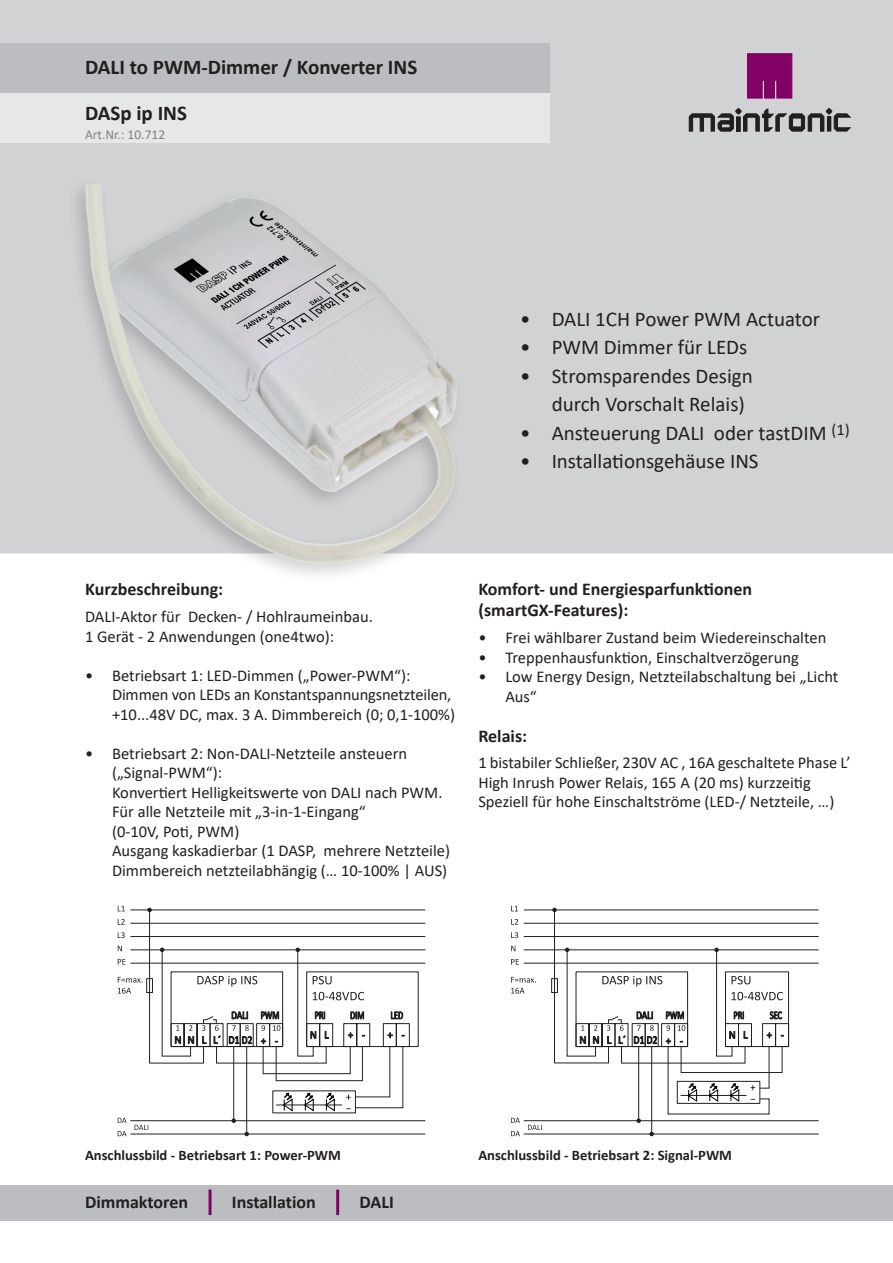
<style>
.page{position:relative;width:893px;height:1263px;background:#fff}
.page>*{position:absolute;margin:0;border:0;box-sizing:border-box;transform-origin:0 0}
.t1{font:21px/28.5px "Calibri";color:#231f20}
.Artikelbezeichnung{font:700 21px "Calibri";color:#231f20}
.Beschreibung_Übersch{font:700 18px/21px "Calibri";color:#231f20}
.Überschrift_Tabelle{font:700 18px "Calibri";color:#231f20}
.Fließtext{font:16.5px/19.5px "Calibri";color:#231f20}
.Fließtext-2{font:700 14.55px "Calibri";color:#231f20}
.t2{font:13.5px "Calibri";color:#808285}
</style>
<div class="page">
<div style="left:1px;top:1px;width:891px;height:552px;background:#d1d2d4"></div>
<svg style="left:747px;top:53px;width:46px;height:46px;background:#840a69"></svg>
<svg style="left:688px;top:108px;width:163px;height:24px"></svg>
<div style="left:0;top:43px;width:550px;height:99px;background:#e6e7e9"></div>
<div style="left:0;top:43px;width:550px;height:49px;background:#bcbdc0"></div>
<div style="left:0;top:1185px;width:893px;height:35px;background:#bcbdc0"></div>
<hr style="left:209px;top:1189px;width:3px;height:26px;background:#810164">
<hr style="left:336px;top:1189px;width:3px;height:26px;background:#810164">
<svg style="left:511px;top:977px;width:25px;height:16px"></svg>
<div style="left:551px;top:978px;width:7px;height:15px;border:1px solid #231f20"></div>
<svg style="left:511px;top:946px;width:4px;height:5px"></svg>
<svg style="left:511px;top:959px;width:8px;height:6px"></svg>
<svg style="left:511px;top:932px;width:7px;height:6px"></svg>
<svg style="left:511px;top:919px;width:7px;height:6px"></svg>
<hr style="left:524px;top:963px;width:295px;height:1px;background:#231f20">
<hr style="left:524px;top:949px;width:295px;height:1px;background:#231f20">
<hr style="left:524px;top:936px;width:295px;height:1px;background:#231f20">
<hr style="left:524px;top:923px;width:295px;height:1px;background:#231f20">
<hr style="left:524px;top:910px;width:295px;height:1px;background:#231f20">
<svg style="left:511px;top:906px;width:7px;height:5px"></svg>
<hr style="left:524px;top:1120px;width:295px;height:1px;background:#231f20">
<hr style="left:524px;top:1134px;width:295px;height:1px;background:#231f20">
<svg style="left:511px;top:1118px;width:9px;height:5px"></svg>
<svg style="left:511px;top:1131px;width:9px;height:5px"></svg>
<svg style="left:528px;top:1125px;width:14px;height:5px"></svg>
<svg style="left:553px;top:908px;width:236px;height:228px"></svg>
<svg style="left:118px;top:946px;width:4px;height:5px"></svg>
<svg style="left:118px;top:959px;width:8px;height:6px"></svg>
<svg style="left:118px;top:932px;width:7px;height:6px"></svg>
<svg style="left:118px;top:919px;width:7px;height:6px"></svg>
<hr style="left:130px;top:963px;width:295px;height:1px;background:#231f20">
<hr style="left:130px;top:949px;width:295px;height:1px;background:#231f20">
<hr style="left:130px;top:936px;width:295px;height:1px;background:#231f20">
<hr style="left:130px;top:923px;width:295px;height:1px;background:#231f20">
<hr style="left:130px;top:910px;width:295px;height:1px;background:#231f20">
<svg style="left:118px;top:906px;width:7px;height:5px"></svg>
<hr style="left:233px;top:1046px;width:1px;height:75px;background:#231f20">
<svg style="left:118px;top:977px;width:24px;height:16px"></svg>
<div style="left:146px;top:978px;width:7px;height:15px;border:1px solid #231f20"></div>
<hr style="left:130px;top:1120px;width:295px;height:1px;background:#231f20">
<hr style="left:130px;top:1134px;width:295px;height:1px;background:#231f20">
<svg style="left:118px;top:1118px;width:8px;height:5px"></svg>
<svg style="left:118px;top:1131px;width:8px;height:5px"></svg>
<svg style="left:135px;top:1125px;width:14px;height:5px"></svg>
<hr style="left:246px;top:1046px;width:1px;height:88px;background:#231f20">
<svg style="left:148px;top:908px;width:262px;height:203px"></svg>
<div style="left:66px;top:177px;width:399px;height:406px;background:#231f20;opacity:.21"></div>
<img style="left:85px;top:184px;width:372px;height:379px">
<p class="Artikelbezeichnung" style="left:85px;top:53px;width:334px">DALI to PWM-Dimmer / Konverter INS</p>
<p class="Artikelbezeichnung" style="left:85px;top:98px;width:103px">DASp ip INS</p>
<p class="t2" style="left:85px;top:125px;width:82px">Art.Nr.: 10.712</p>
<p class="t1" style="left:520px;top:304px;width:301px">• DALI 1CH Power PWM Actuator</p>
<p class="t1" style="left:520px;top:332px;width:229px">• PWM Dimmer für LEDs</p>
<p class="t1" style="left:552px;top:361px;width:203px;text-indent:-31px">• Stromsparendes Design durch Vorschalt Relais)</p>
<p class="t1" style="left:520px;top:418px;width:331px">• Ansteuerung DALI oder tastDIM <sup>(1)</sup></p>
<p class="t1" style="left:520px;top:446px;width:240px">• Installationsgehäuse INS</p>
<p class="Beschreibung_Übersch" style="left:85px;top:579px;width:140px">Kurzbeschreibung:</p>
<p class="Fließtext" style="left:85px;top:606px;width:289px">DALI-Aktor für Decken- / Hohlraumeinbau.</p>
<p class="Fließtext" style="left:85px;top:626px;width:251px">1 Gerät - 2 Anwendungen (one4two):</p>
<p class="Fließtext" style="left:112px;top:665px;width:344px;text-indent:-27px">• Betriebsart 1: LED-Dimmen („Power-PWM“):<br>Dimmen von LEDs an Konstantspannungsnetzteilen, +10...48V DC, max. 3 A. Dimmbereich (0; 0,1-100%)</p>
<p class="Fließtext" style="left:112px;top:743px;width:339px;text-indent:-27px">• Betriebsart 2: Non-DALI-Netzteile ansteuern („Signal-PWM“):<br>Konvertiert Helligkeitswerte von DALI nach PWM.<br>Für alle Netzteile mit „3-in-1-Eingang“<br>(0-10V, Poti, PWM)<br>Ausgang kaskadierbar (1 DASP, mehrere Netzteile)<br>Dimmbereich netzteilabhängig (… 10-100% | AUS)</p>
<p class="Beschreibung_Übersch" style="left:478px;top:579px;width:275px">Komfort- und Energiesparfunktionen (smartGX-Features):</p>
<p class="Fließtext" style="left:478px;top:627px;width:349px">• Frei wählbarer Zustand beim Wiedereinschalten</p>
<p class="Fließtext" style="left:478px;top:647px;width:322px">• Treppenhausfunktion, Einschaltverzögerung</p>
<p class="Fließtext" style="left:505px;top:666px;width:335px;text-indent:-27px">• Low Energy Design, Netzteilabschaltung bei „Licht<br>Aus“</p>
<p class="Beschreibung_Übersch" style="left:478px;top:725px;width:50px">Relais:</p>
<p class="Fließtext" style="left:478px;top:753px;width:374px">1 bistabiler Schließer, 230V AC , 16A geschaltete Phase L’</p>
<p class="Fließtext" style="left:478px;top:772px;width:334px">High Inrush Power Relais, 165 A (20 ms) kurzzeitig</p>
<p class="Fließtext" style="left:478px;top:792px;width:357px">Speziell für hohe Einschaltströme (LED-/ Netzteile, …)</p>
<p class="Fließtext-2" style="left:85px;top:1145px;width:257px">Anschlussbild - Betriebsart 1: Power-PWM</p>
<p class="Fließtext-2" style="left:478px;top:1145px;width:255px">Anschlussbild - Betriebsart 2: Signal-PWM</p>
<p class="Überschrift_Tabelle" style="left:85px;top:1190px;width:105px">Dimmaktoren</p>
<p class="Überschrift_Tabelle" style="left:232px;top:1190px;width:85px">Installation</p>
<p class="Überschrift_Tabelle" style="left:360px;top:1190px;width:36px">DALI</p>
</div>
